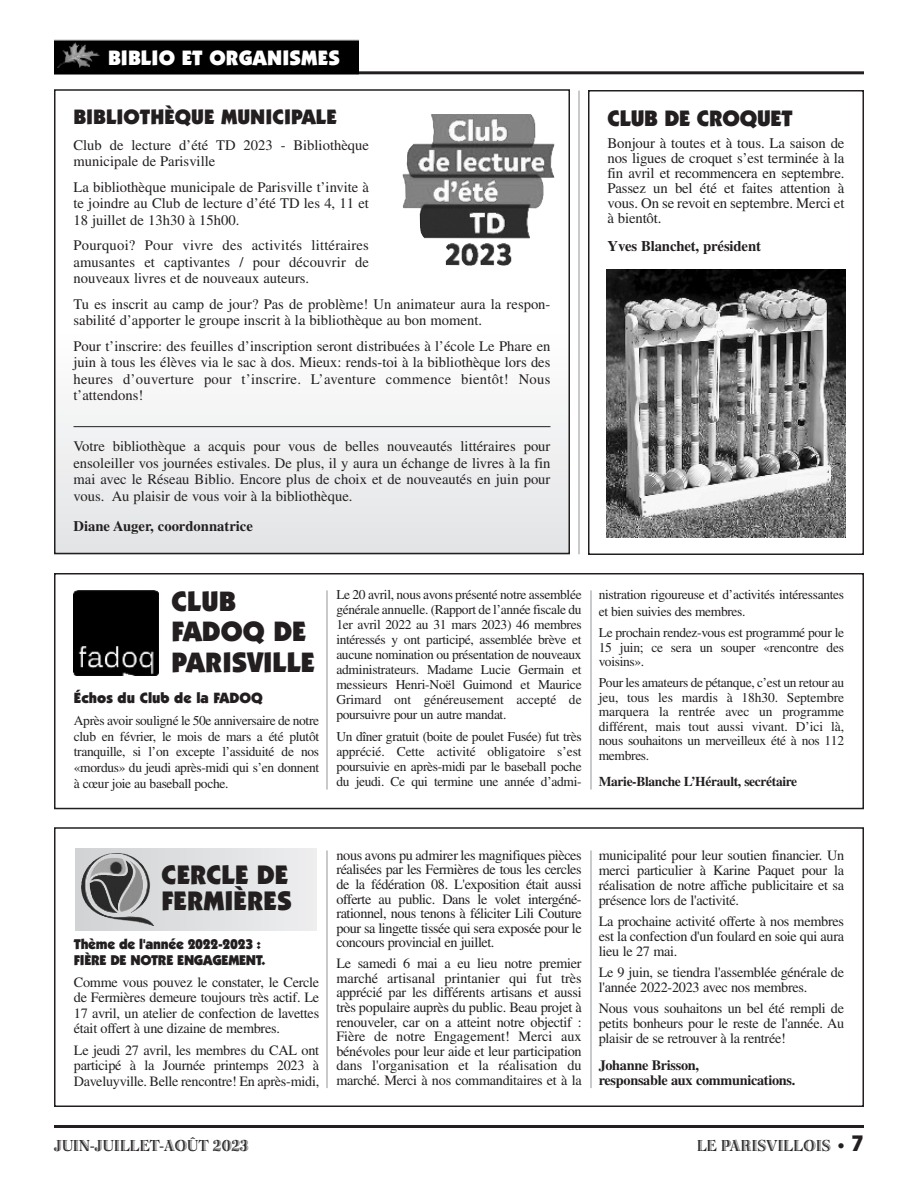
<style>
.page{position:relative;width:918px;height:1188px;background:#fff}
.page>*{position:absolute;margin:0;border:0;box-sizing:border-box;transform-origin:0 0}
.t1{font:900 28.2px/30.3px "Itc Kabel";color:#231f20}
.t2{font:900 27px/26px "Itc Kabel";color:#231f20}
.t3{font:900 22.5px "Itc Kabel";letter-spacing:-.01em;color:#231f20}
.t4{font:900 21px "Itc Kabel";color:#231f20}
.t5{font:900 21px "Itc Kabel";letter-spacing:.005em;color:#fff}
.t6{font:16.5px "Bertie Plain";color:#231f20}
.t7{font:900 15px "Itc Kabel";color:#231f20}
.t8{font:14.85px/15px "Times";letter-spacing:-.01em;color:#231f20;text-align:justify}
.t9{font:700 14.85px "Times";letter-spacing:-.01em;color:#231f20}
.t10{font:14.7px/16.5px "Times";color:#231f20;text-align:justify}
.t11{font:700 14.7px "Times";color:#231f20}
.t12{font:14.25px/14.5px "Times";letter-spacing:-.02em;color:#231f20;text-align:justify}
.t13{font:900 14.25px/16.6px "Itc Kabel";letter-spacing:-.02em;color:#231f20}
.t14{font:700 14.25px/14.2px "Times";letter-spacing:-.02em;color:#231f20}
.t15{font:13.5px/15px "Times";letter-spacing:-.025em;color:#231f20;text-align:justify}
.t16{font:700 13.5px "Times";letter-spacing:-.025em;color:#231f20}
.s1{font-family:"Frutiger";font-weight:900;font-style:italic;font-size:15px}
.s2{font-family:"Avant Garde";font-weight:700;font-size:21px}
</style>
<div class="page">
<hr style="left:54px;top:1125px;width:810px;height:3px;background:#231f20">
<hr style="left:54px;top:71px;width:810px;height:3px;background:#231f20">
<img style="left:54px;top:39px;width:304px;height:36px">
<hr style="left:579px;top:91px;width:1px;height:463px;background:#939598">
<div style="left:588px;top:90px;width:276px;height:465px;border:2px solid #231f20"></div>
<div style="left:54px;top:89px;width:516px;height:465px;border:2px solid #231f20"></div>
<hr style="left:74px;top:426px;width:476px;height:1px;background:#231f20">
<div style="left:54px;top:573px;width:810px;height:236px;border:2px solid #231f20"></div>
<img style="left:74px;top:590px;width:84px;height:85px">
<hr style="left:327px;top:590px;width:1px;height:200px;background:#939598">
<hr style="left:591px;top:590px;width:1px;height:200px;background:#939598">
<hr style="left:327px;top:850px;width:1px;height:238px;background:#939598">
<hr style="left:591px;top:850px;width:1px;height:238px;background:#939598">
<div style="left:54px;top:827px;width:810px;height:280px;border:2px solid #231f20"></div>
<div style="left:75px;top:849px;width:242px;height:82px;background:#e2e3e5"></div>
<img style="left:81px;top:853px;width:73px;height:74px">
<img style="left:403px;top:114px;width:151px;height:151px">
<img style="left:606px;top:269px;width:239px;height:269px">
<h3 class="t5" style="left:108px;top:50px;width:234px">BIBLIO ET ORGANISMES</h3>
<h3 class="t4" style="left:74px;top:109px;width:265px">BIBLIOTHÈQUE MUNICIPALE</h3>
<p class="t10" style="left:74px;top:138px;width:297px">Club de lecture d’été TD 2023 - Bibliothèque municipale de Parisville</p>
<p class="t10" style="left:74px;top:180px;width:297px">La bibliothèque municipale de Parisville t’invite à te joindre au Club de lecture d’été TD les 4, 11 et 18 juillet de 13h30 à 15h00.</p>
<p class="t10" style="left:74px;top:238px;width:297px">Pourquoi? Pour vivre des activités littéraires amusantes et captivantes / pour découvrir de nouveaux livres et de nouveaux auteurs.</p>
<p class="t10" style="left:74px;top:297px;width:479px">Tu es inscrit au camp de jour? Pas de problème! Un animateur aura la respon&shy;sabilité d’apporter le groupe inscrit à la bibliothèque au bon moment.</p>
<p class="t10" style="left:74px;top:339px;width:479px">Pour t’inscrire: des feuilles d’inscription seront distribuées à l’école Le Phare en juin à tous les élèves via le sac à dos. Mieux: rends-toi à la bibliothèque lors des heures d’ouverture pour t’inscrire. L’aventure commence bientôt! Nous t’attendons!</p>
<p class="t10" style="left:74px;top:439px;width:479px">Votre bibliothèque a acquis pour vous de belles nouveautés littéraires pour ensoleiller vos journées estivales. De plus, il y aura un échange de livres à la fin mai avec le Réseau Biblio. Encore plus de choix et de nouveautés en juin pour vous. Au plaisir de vous voir à la bibliothèque.</p>
<p class="t11" style="left:74px;top:521px;width:181px">Diane Auger, coordonnatrice</p>
<h3 class="t3" style="left:608px;top:110px;width:187px">CLUB DE CROQUET</h3>
<p class="t8" style="left:608px;top:137px;width:239px">Bonjour à toutes et à tous. La saison de nos ligues de croquet s’est terminée à la fin avril et recommencera en septembre.<br>Passez un bel été et faites attention à vous. On se revoit en septembre. Merci et à bientôt.</p>
<p class="t9" style="left:608px;top:241px;width:155px">Yves Blanchet, président</p>
<h1 class="t1" style="left:172px;top:589px;width:145px">CLUB<br>FADOQ DE<br>PARISVILLE</h1>
<p class="t7" style="left:74px;top:692px;width:191px">Échos du Club de la FADOQ</p>
<p class="t15" style="left:74px;top:714px;width:247px;line-height:15.8px">Après avoir souligné le 50e anniversaire de notre club en février, le mois de mars a été plutôt tranquille, si l’on excepte l’assiduité de nos «mordus» du jeudi après-midi qui s’en donnent à cœur joie au baseball poche.</p>
<p class="t15" style="left:336px;top:589px;width:247px">Le 20 avril, nous avons présenté notre assemblée générale annuelle. (Rapport de l’année fiscale du 1er avril 2022 au 31 mars 2023) 46 membres intéressés y ont participé, assemblée brève et aucune nomination ou présentation de nouveaux administrateurs. Madame Lucie Germain et messieurs Henri-Noël Guimond et Maurice Grimard ont généreusement accepté de poursuivre pour un autre mandat.</p>
<p class="t15" style="left:336px;top:730px;width:247px">Un dîner gratuit (boite de poulet Fusée) fut très apprécié. Cette activité obligatoire s’est poursuivie en après-midi par le baseball poche du jeudi. Ce qui termine une année d’admi-</p>
<p class="t15" style="left:599px;top:588px;width:247px;line-height:16.8px">nistration rigoureuse et d’activités intéressantes et bien suivies des membres.</p>
<p class="t15" style="left:599px;top:627px;width:247px;line-height:14.5px">Le prochain rendez-vous est programmé pour le 15 juin; ce sera un souper «rencontre des voisins».</p>
<p class="t15" style="left:599px;top:677px;width:247px;line-height:14.5px">Pour les amateurs de pétanque, c’est un retour au jeu, tous les mardis à 18h30. Septembre marquera la rentrée avec un programme différent, mais tout aussi vivant. D’ici là, nous souhaitons un merveilleux été à nos 112 membres.</p>
<p class="t16" style="left:599px;top:777px;width:200px">Marie-Blanche L’Hérault, secrétaire</p>
<h2 class="t2" style="left:162px;top:864px;width:132px">CERCLE DE<br>FERMIÈRES</h2>
<p class="t13" style="left:74px;top:937px;width:193px">Thème de l'année 2022-2023 :<br>FIÈRE DE NOTRE ENGAGEMENT.</p>
<p class="t12" style="left:74px;top:976px;width:247px;line-height:15.5px">Comme vous pouvez le constater, le Cercle de Fermières demeure toujours très actif. Le 17 avril, un atelier de confection de lavettes était offert à une dizaine de membres.</p>
<p class="t12" style="left:74px;top:1044px;width:247px;line-height:15.5px">Le jeudi 27 avril, les membres du CAL ont participé à la Journée printemps 2023 à Daveluyville. Belle rencontre! En après-midi,</p>
<p class="t12" style="left:336px;top:849px;width:247px">nous avons pu admirer les magnifiques pièces réalisées par les Fermières de tous les cercles de la fédération 08. L'exposition était aussi offerte au public. Dans le volet intergéné&shy;rationnel, nous tenons à féliciter Lili Couture pour sa lingette tissée qui sera exposée pour le concours provincial en juillet.</p>
<p class="t12" style="left:336px;top:957px;width:247px">Le samedi 6 mai a eu lieu notre premier marché artisanal printanier qui fut très apprécié par les différents artisans et aussi très populaire auprès du public. Beau projet à renouveler, car on a atteint notre objectif :<br>Fière de notre Engagement! Merci aux bénévoles pour leur aide et leur participation dans l'organisation et la réalisation du marché. Merci à nos commanditaires et à la</p>
<p class="t12" style="left:599px;top:849px;width:247px;line-height:15px">municipalité pour leur soutien financier. Un merci particulier à Karine Paquet pour la réalisation de notre affiche publicitaire et sa présence lors de l'activité.</p>
<p class="t12" style="left:599px;top:915px;width:247px;line-height:15px">La prochaine activité offerte à nos membres est la confection d'un foulard en soie qui aura lieu le 27 mai.</p>
<p class="t12" style="left:599px;top:966px;width:247px;line-height:15px">Le 9 juin, se tiendra l'assemblée générale de l'année 2022-2023 avec nos membres.</p>
<p class="t12" style="left:599px;top:1002px;width:247px;line-height:15px">Nous vous souhaitons un bel été rempli de petits bonheurs pour le reste de l'année. Au plaisir de se retrouver à la rentrée!</p>
<p class="t14" style="left:599px;top:1060px;width:198px">Johanne Brisson,<br>responsable aux communications.</p>
<p class="t6" style="left:54px;top:1140px;width:196px">JUIN-JUILLET-AOÛT 2023</p>
<p class="t6" style="left:697px;top:1140px;width:168px">LE PARISVILLOIS <span class="s1">•</span> <span class="s2">7</span></p>
</div>
